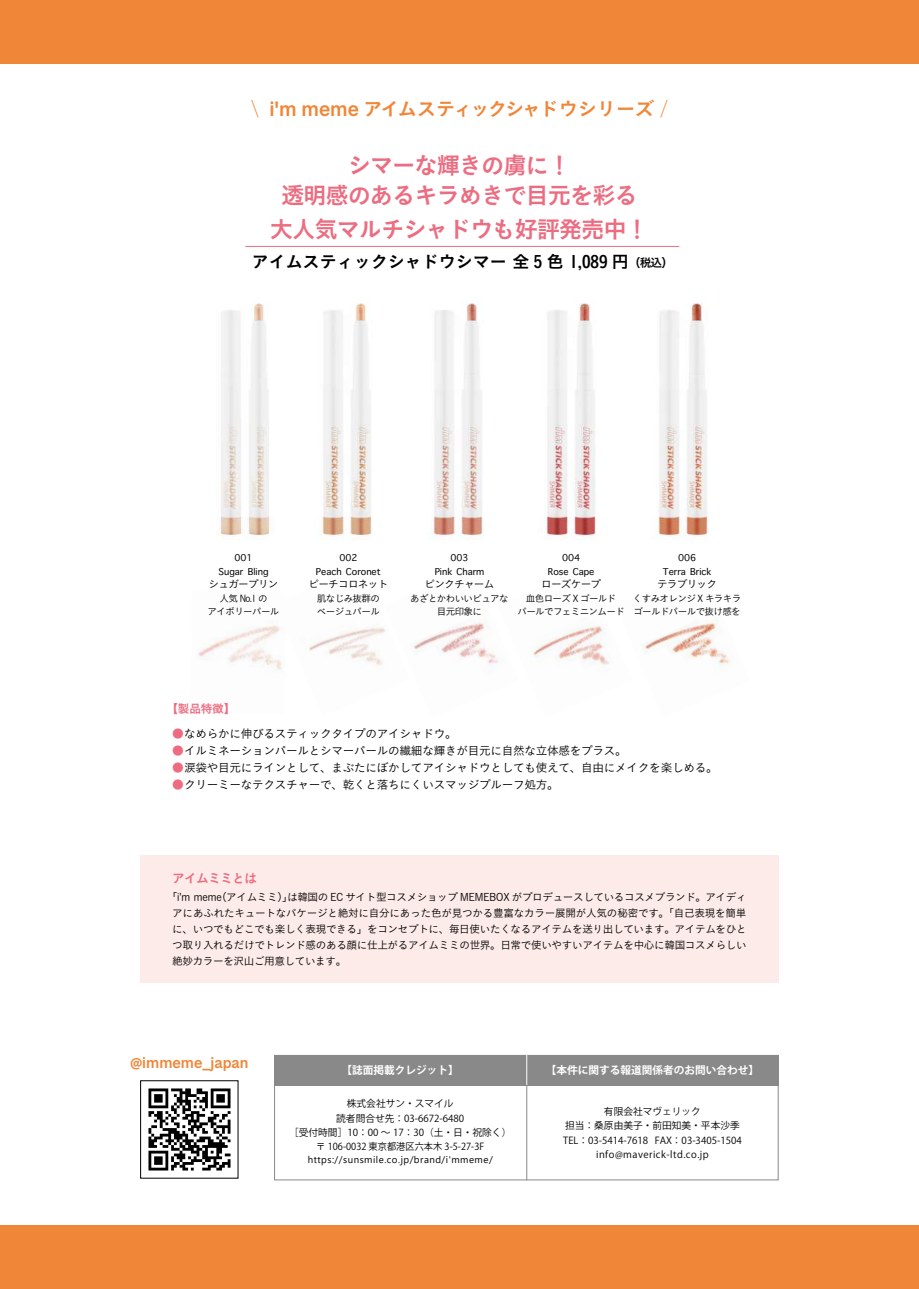
<style>
.page{position:relative;width:919px;height:1289px;background:#fff}
.page>*{position:absolute;margin:0;border:0;box-sizing:border-box;transform-origin:0 0}
.t1{font:23.4px/29.7px "Koburina Go Std W6";letter-spacing:-.05em;color:#ec6d81;text-align:center}
.t2{font:19.2px "Koburina Go Std W6";letter-spacing:-.1em;color:#f08637}
.t3{font:italic 19.2px "Koburina Go Std W6";color:#f08637}
.t4{font:16.95px "Koburina Go Std W6";color:#000}
.t5{font:700 15.9px "Grantha Sangam MN";color:#f08637}
.t6{font:12.75px "Koburina Go Std W6";letter-spacing:-.06em;color:#ec6d81}
.t7{font:12.75px "Apple Symbols";color:#000}
.t8{font:11.7px "Koburina Go Std W3";letter-spacing:-.03em;color:#000}
.t9{font:11.7px "Koburina Go Std W6";color:#ec6d81}
.t10{font:11.7px "Koburina Go Std W6";color:#000}
.t11{font:10.65px/15.9px "Koburina Go Std W3";letter-spacing:-.035em;color:#000}
.t12{font:700 10.65px "Koz Go Pr 6 N";color:#fff}
.t13{font:10.65px "Koburina Go Std W3";letter-spacing:-.07em;color:#000}
.t14{font:9.75px/14.2px "Koz Go Pr 6 N";color:#000;text-align:center}
.t15{font:9.75px/14.5px "Koz Go Pr 6 N";letter-spacing:.05em;color:#000}
.t16{font:9.75px "Yu Gothic UI";letter-spacing:.05em;color:#000}
.t17{font:9.6px/12.8px "Koburina Go Std W3";letter-spacing:-.07em;color:#000;text-align:center}
.s1{font-family:"Grantha Sangam MN";font-weight:700;font-size:21.3px}
.s2{font-style:italic}
.s3{color:#ec6d81}
</style>
<div class="page">
<img style="left:198px;top:626px;width:77px;height:41px">
<img style="left:275px;top:623px;width:109px;height:47px">
<img style="left:384px;top:620px;width:113px;height:44px">
<img style="left:497px;top:618px;width:112px;height:48px">
<img style="left:641px;top:619px;width:89px;height:54px">
<div style="left:274px;top:1054px;width:504px;height:126px;border:1px solid #898989"></div>
<div style="left:274px;top:1054px;width:504px;height:31px;background:#898989"></div>
<hr style="left:526px;top:1085px;width:1px;height:95px;background:#898989">
<hr style="left:526px;top:1054px;width:1px;height:31px;background:#fff">
<div style="left:0;top:0;width:918px;height:64px;background:#f08637"></div>
<div style="left:0;top:1225px;width:918px;height:63px;background:#f08637"></div>
<img style="left:220px;top:303px;width:52px;height:233px">
<img style="left:321px;top:303px;width:52px;height:236px">
<img style="left:431px;top:302px;width:53px;height:238px">
<img style="left:538px;top:303px;width:58px;height:237px">
<img style="left:650px;top:303px;width:59px;height:237px">
<img style="left:148px;top:1088px;width:83px;height:83px">
<div style="left:140px;top:855px;width:638px;height:127px;background:#fcebe8"></div>
<hr style="left:245px;top:246px;width:434px;height:1px;background:#ec6d81">
<h2 class="t3" style="left:248px;top:94px;width:32px">｜</h2>
<h2 class="t2" style="left:269px;top:94px;width:414px"><span class="s1">m' i meme</span> アイムスティックシャドウシリーズ<span class="s2">|</span></h2>
<h1 class="t1" style="left:281px;top:151px;width:358px">シマーな輝きの虜に!<br>透明感のあるキラめきで目元を彩る</h1>
<h1 class="t1" style="left:270px;top:214px;width:380px">大人気マルチシャドウも好評発売中!</h1>
<p class="t10" style="left:628px;top:254px;width:46px">（税込(</p>
<h3 class="t4" style="left:252px;top:249px;width:378px">アイムスティックシャドウシマー全 5 色 1,089 円</h3>
<p class="t7" style="left:253px;top:562px;width:11px">●■</p>
<p class="t13" style="left:208px;top:576px;width:71px">シュガープリン</p>
<p class="t17" style="left:208px;top:591px;width:73px">人気 No.1 の<br>アイボリーパール</p>
<p class="t7" style="left:352px;top:562px;width:30px">□□■▼</p>
<p class="t13" style="left:308px;top:576px;width:81px">ピーチコロネット</p>
<p class="t17" style="left:317px;top:591px;width:64px;text-align:left">肌なじみ抜群のベージュパール</p>
<p class="t7" style="left:442px;top:562px;width:7px">■</p>
<p class="t13" style="left:424px;top:576px;width:71px">ピンクチャーム</p>
<p class="t17" style="left:410px;top:591px;width:100px">あざとかわいいピュアな目元印象に</p>
<p class="t11" style="left:541px;top:576px;width:62px">ローズケープ</p>
<p class="t17" style="left:517px;top:591px;width:109px">血色ローズ X ゴールド<br>パールでフェミニンムード</p>
<p class="t11" style="left:657px;top:576px;width:62px">テラブリック</p>
<p class="t17" style="left:633px;top:591px;width:110px;text-align:left">くすみオレンジ X キラキラゴールドパールで抜け感を</p>
<p class="t9" style="left:166px;top:699px;width:70px">【製品特徴【</p>
<p class="t8" style="left:172px;top:724px;width:286px"><span class="s3">●</span>なめらかに伸びるスティックタイプのアイシャドウ。</p>
<p class="t8" style="left:172px;top:741px;width:456px"><span class="s3">●</span>イルミネーションパールとシマーパールの繊細な輝きが目元に自然な立体感をプラス。</p>
<p class="t8" style="left:172px;top:758px;width:547px"><span class="s3">●</span>涙袋や目元にラインとして、まぶたにぼかしてアイシャドウとしても使えて、自由にメイクを楽しめる。</p>
<p class="t8" style="left:172px;top:775px;width:388px"><span class="s3">●</span>クリーミーなテクスチャーで、乾くと落ちにくいスマッジプルーフ処方。</p>
<p class="t6" style="left:172px;top:868px;width:86px">アイムミミとは</p>
<p class="t11" style="left:287px;top:889px;width:461px">は韓国の EC サイト型コスメショップ MEMEBOX がプロデュースしているコスメブランド。アイディ</p>
<p class="t11" style="left:172px;top:889px;width:576px;text-indent:-5px">「 m' i meme<br>アにあふれたキュートなパケージと絶対に自分にあった色が見つかる豊富なカラー展開が人気の秘密です。「自己表現を簡単に、いつでもどこでも楽しく表現できる」をコンセプトに、毎日使いたくなるアイテムを送り出しています。アイテムをひとつ取り入れるだけでトレンド感のある顔に仕上がるアイムミミの世界。日常で使いやすいアイテムを中心に韓国コスメらしい絶妙カラーを沢山ご用意しています。</p>
<p class="t11" style="left:216px;top:889px;width:78px">（アイムミミ）」</p>
<h3 class="t5" style="left:130px;top:1053px;width:120px">@immeme_japan</h3>
<p class="t12" style="left:341px;top:1064px;width:119px">【誌面掲載クレジット】</p>
<p class="t14" style="left:289px;top:1096px;width:224px">株式会社サン・スマイル<br>読者問合せ先：03-6672-6480<br>［受付時間］10：00 〜 17：30（土・日・祝除く(〒 106-0032 東京都港区六本木 3-5-27-3F</p>
<p class="t16" style="left:308px;top:1150px;width:187px">https://sunsmile.co j p. /brand 'i/ mmeme/</p>
<p class="t12" style="left:545px;top:1064px;width:215px">【本件に関する報道関係者のお問い合わせ【</p>
<p class="t14" style="left:604px;top:1104px;width:98px">有限会社マヴェリック</p>
<p class="t14" style="left:565px;top:1118px;width:176px">担当：桑原由美子・前田知美・平本沙季</p>
<p class="t14" style="left:655px;top:1133px;width:88px">FAX：03-3405-1504</p>
<p class="t15" style="left:596px;top:1132px;width:114px;text-indent:-33px">TEL：03-5414-7618 info@maverick-ltd.co j p.</p>
</div>
